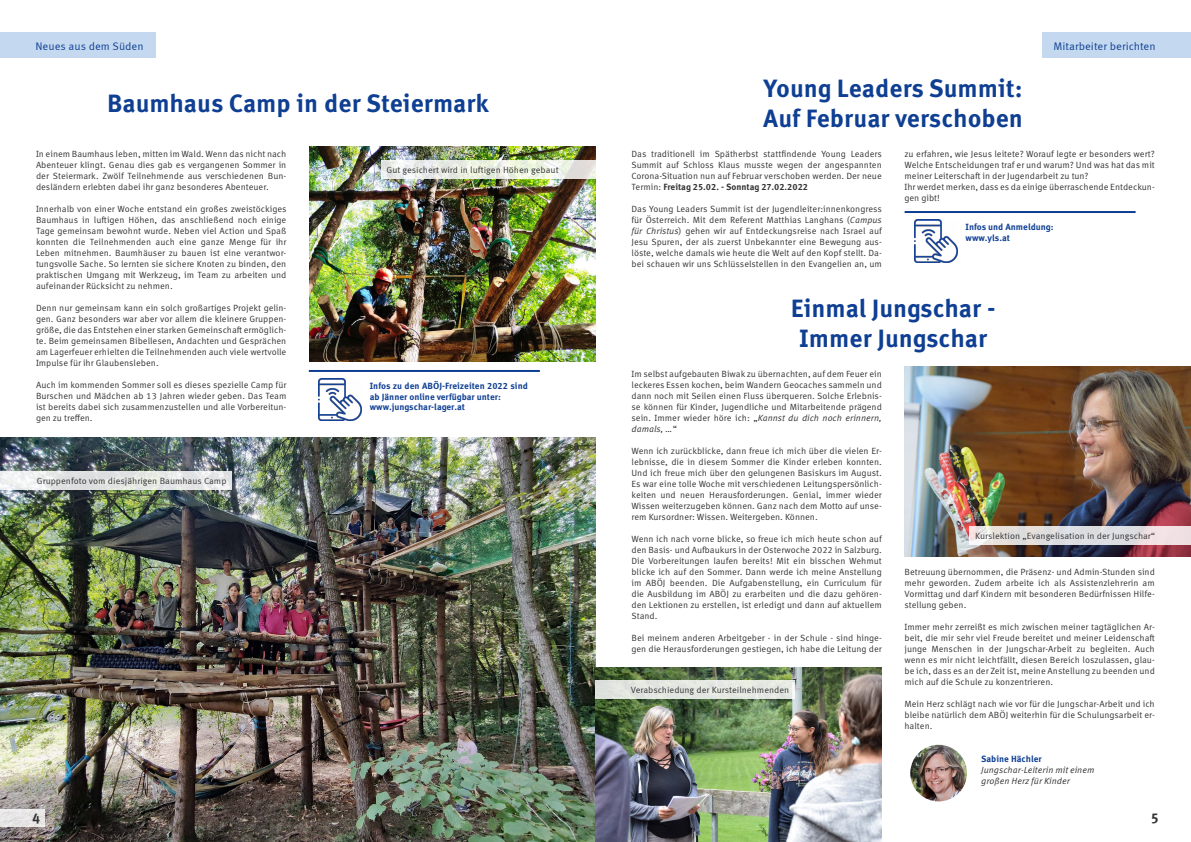
<style>
.page{position:relative;width:1191px;height:842px;background:#fff}
.page>*{position:absolute;margin:0;border:0;box-sizing:border-box;transform-origin:0 0}
.t1{font:700 25px/30px "Meta Correspondence Pro";color:#0f3f93;text-align:center}
.t2{font:700 14px "Meta Correspondence";color:#333334}
.t3{font:11px "Meta Correspondence";color:#0f3f93}
.t4{font:9px/11px "Meta Correspondence Pro";color:#333334;text-align:justify}
.t5{font:9px "Meta Correspondence";color:#333334}
.t6{font:700 9px/10.8px "Meta Correspondence Pro";color:#0f3f93}
.t7{font:italic 9px/11px "Meta Correspondence Pro";color:#333334}
.s1{font-weight:700}
.s2{font-style:italic}
</style>
<div class="page">
<img style="left:0;top:437px;width:595px;height:405px">
<div style="left:0;top:32px;width:155px;height:26px;background:#c4d9ef"></div>
<div style="left:1042px;top:32px;width:149px;height:26px;background:#c4d9ef"></div>
<img style="left:910px;top:745px;width:57px;height:56px;border-radius:28px">
<img style="left:904px;top:366px;width:287px;height:190px">
<img style="left:595px;top:667px;width:287px;height:175px">
<div style="left:595px;top:681px;width:200px;height:18px;background:#e3e7e1"></div>
<svg style="left:969px;top:527px;width:222px;height:18px;background:#e4dfe1"></svg>
<hr style="left:309px;top:370px;width:231px;height:2px;background:#0f3f93">
<img style="left:319px;top:378px;width:42px;height:43px">
<svg style="left:0;top:471px;width:232px;height:18px;fill:#e5e7e5"></svg>
<img style="left:309px;top:146px;width:286px;height:215px">
<svg style="left:381px;top:161px;width:214px;height:18px"></svg>
<hr style="left:904px;top:211px;width:231px;height:2px;background:#0f3f93">
<img style="left:914px;top:219px;width:43px;height:43px">
<div style="left:0;top:809px;width:45px;height:17px;background:#e8e6e6"></div>
<p class="t3" style="left:35px;top:40px;width:110px">Neues aus dem Süden</p>
<h1 class="t1" style="left:107px;top:86px;width:383px">Baumhaus Camp in der Steiermark</h1>
<p class="t4" style="left:36px;top:148px;width:252px">In einem Baumhaus leben, mitten im Wald. Wenn das nicht nach Abenteuer klingt. Genau dies gab es vergangenen Sommer in der Steiermark. Zwölf Teilnehmende aus verschiedenen Bun&shy;desländern erlebten dabei ihr ganz besonderes Abenteuer.</p>
<p class="t4" style="left:36px;top:203px;width:252px">Innerhalb von einer Woche entstand ein großes zweistöckiges Baumhaus in luftigen Höhen, das anschließend noch einige Tage gemeinsam bewohnt wurde. Neben viel Action und Spaß konnten die Teilnehmenden auch eine ganze Menge für ihr Leben mitnehmen. Baumhäuser zu bauen ist eine verantwor&shy;tungsvolle Sache. So lernten sie sichere Knoten zu binden, den praktischen Umgang mit Werkzeug, im Team zu arbeiten und aufeinander Rücksicht zu nehmen.</p>
<p class="t4" style="left:36px;top:302px;width:252px">Denn nur gemeinsam kann ein solch großartiges Projekt gelin&shy;gen. Ganz besonders war aber vor allem die kleinere Gruppen&shy;größe, die das Entstehen einer starken Gemeinschaft ermöglich&shy;te. Beim gemeinsamen Bibellesen, Andachten und Gesprächen am Lagerfeuer erhielten die Teilnehmenden auch viele wertvolle Impulse für ihr Glaubensleben.</p>
<p class="t4" style="left:36px;top:379px;width:252px">Auch im kommenden Sommer soll es dieses spezielle Camp für Burschen und Mädchen ab 13 Jahren wieder geben. Das Team ist bereits dabei sich zusammenzustellen und alle Vorbereitun&shy;gen zu treffen.</p>
<p class="t5" style="left:37px;top:476px;width:191px">Gruppenfoto vom diesjährigen Baumhaus Camp</p>
<p class="t5" style="left:386px;top:165px;width:174px">Gut gesichert wird in luftigen Höhen gebaut</p>
<p class="t6" style="left:370px;top:380px;width:160px">Infos zu den ABÖJ-Freizeiten 2022 sind ab Jänner online verfügbar unter: www.jungschar-lager.at</p>
<p class="t3" style="left:1053px;top:40px;width:104px">Mitarbeiter berichten</p>
<h1 class="t1" style="left:763px;top:71px;width:261px;text-align:left">Young Leaders Summit:<br>Auf Februar verschoben</h1>
<p class="t4" style="left:631px;top:148px;width:252px">Das traditionell im Spätherbst stattfindende Young Leaders Summit auf Schloss Klaus musste wegen der angespannten Corona-Situation nun auf Februar verschoben werden. Der neue Termin: <span class="s1">Freitag 25.02. - Sonntag 27.02.2022</span></p>
<p class="t4" style="left:631px;top:203px;width:252px">Das Young Leaders Summit ist der Jugendleiter:innenkongress für Österreich. Mit dem Referent Matthias Langhans (<span class="s2">Campus für Christus</span>) gehen wir auf Entdeckungsreise nach Israel auf Jesu Spuren, der als zuerst Unbekannter eine Bewegung aus&shy;löste, welche damals wie heute die Welt auf den Kopf stellt. Da&shy;bei schauen wir uns Schlüsselstellen in den Evangelien an, um</p>
<p class="t4" style="left:904px;top:148px;width:252px;text-align:left">zu erfahren, wie Jesus leitete? Worauf legte er besonders wert?<br>Welche Entscheidungen traf er und warum? Und was hat das mit meiner Leiterschaft in der Jugendarbeit zu tun?<br>Ihr werdet merken, dass es da einige überraschende Entdeckun&shy;gen gibt!</p>
<p class="t6" style="left:965px;top:221px;width:90px">Infos und Anmeldung: www.yls.at</p>
<h1 class="t1" style="left:791px;top:291px;width:206px">Einmal Jungschar -<br>Immer Jungschar</h1>
<p class="t4" style="left:631px;top:368px;width:252px">Im selbst aufgebauten Biwak zu übernachten, auf dem Feuer ein leckeres Essen kochen, beim Wandern Geocaches sammeln und dann noch mit Seilen einen Fluss überqueren. Solche Erlebnis&shy;se können für Kinder, Jugendliche und Mitarbeitende prägend sein. Immer wieder höre ich: „<span class="s2">Kannst du dich noch erinnern, damals, …</span>“</p>
<p class="t4" style="left:631px;top:445px;width:252px">Wenn ich zurückblicke, dann freue ich mich über die vielen Er&shy;lebnisse, die in diesem Sommer die Kinder erleben konnten.<br>Und ich freue mich über den gelungenen Basiskurs im August.<br>Es war eine tolle Woche mit verschiedenen Leitungspersönlich&shy;keiten und neuen Herausforderungen. Genial, immer wieder Wissen weiterzugeben können. Ganz nach dem Motto auf unse&shy;rem Kursordner: Wissen. Weitergeben. Können.</p>
<p class="t4" style="left:631px;top:533px;width:252px">Wenn ich nach vorne blicke, so freue ich mich heute schon auf den Basis- und Aufbaukurs in der Osterwoche 2022 in Salzburg.<br>Die Vorbereitungen laufen bereits! Mit ein bisschen Wehmut blicke ich auf den Sommer. Dann werde ich meine Anstellung im ABÖJ beenden. Die Aufgabenstellung, ein Curriculum für die Ausbildung im ABÖJ zu erarbeiten und die dazu gehören&shy;den Lektionen zu erstellen, ist erledigt und dann auf aktuellem Stand.</p>
<p class="t4" style="left:631px;top:632px;width:252px">Bei meinem anderen Arbeitgeber - in der Schule - sind hinge&shy;gen die Herausforderungen gestiegen, ich habe die Leitung der</p>
<p class="t5" style="left:631px;top:685px;width:160px">Verabschiedung der Kursteilnehmenden</p>
<p class="t5" style="left:975px;top:531px;width:181px">Kurslektion „Evangelisation in der Jungschar“</p>
<p class="t4" style="left:904px;top:566px;width:252px">Betreuung übernommen, die Präsenz- und Admin-Stunden sind mehr geworden. Zudem arbeite ich als Assistenzlehrerin am Vormittag und darf Kindern mit besonderen Bedürfnissen Hilfe&shy;stellung geben.</p>
<p class="t4" style="left:904px;top:621px;width:252px">Immer mehr zerreißt es mich zwischen meiner tagtäglichen Ar&shy;beit, die mir sehr viel Freude bereitet und meiner Leidenschaft junge Menschen in der Jungschar-Arbeit zu begleiten. Auch wenn es mir nicht leichtfällt, diesen Bereich loszulassen, glau&shy;be ich, dass es an der Zeit ist, meine Anstellung zu beenden und mich auf die Schule zu konzentrieren.</p>
<p class="t4" style="left:904px;top:698px;width:252px">Mein Herz schlägt nach wie vor für die Jungschar-Arbeit und ich bleibe natürlich dem ABÖJ weiterhin für die Schulungsarbeit er&shy;halten.</p>
<p class="t6" style="left:981px;top:753px;width:62px">Sabine Hächler</p>
<p class="t7" style="left:981px;top:764px;width:115px">Jungschar-Leiterin mit einem großen Herz für Kinder</p>
<h2 class="t2" style="left:32px;top:809px;width:10px">4</h2>
<h2 class="t2" style="left:1150px;top:809px;width:10px">5</h2>
</div>
